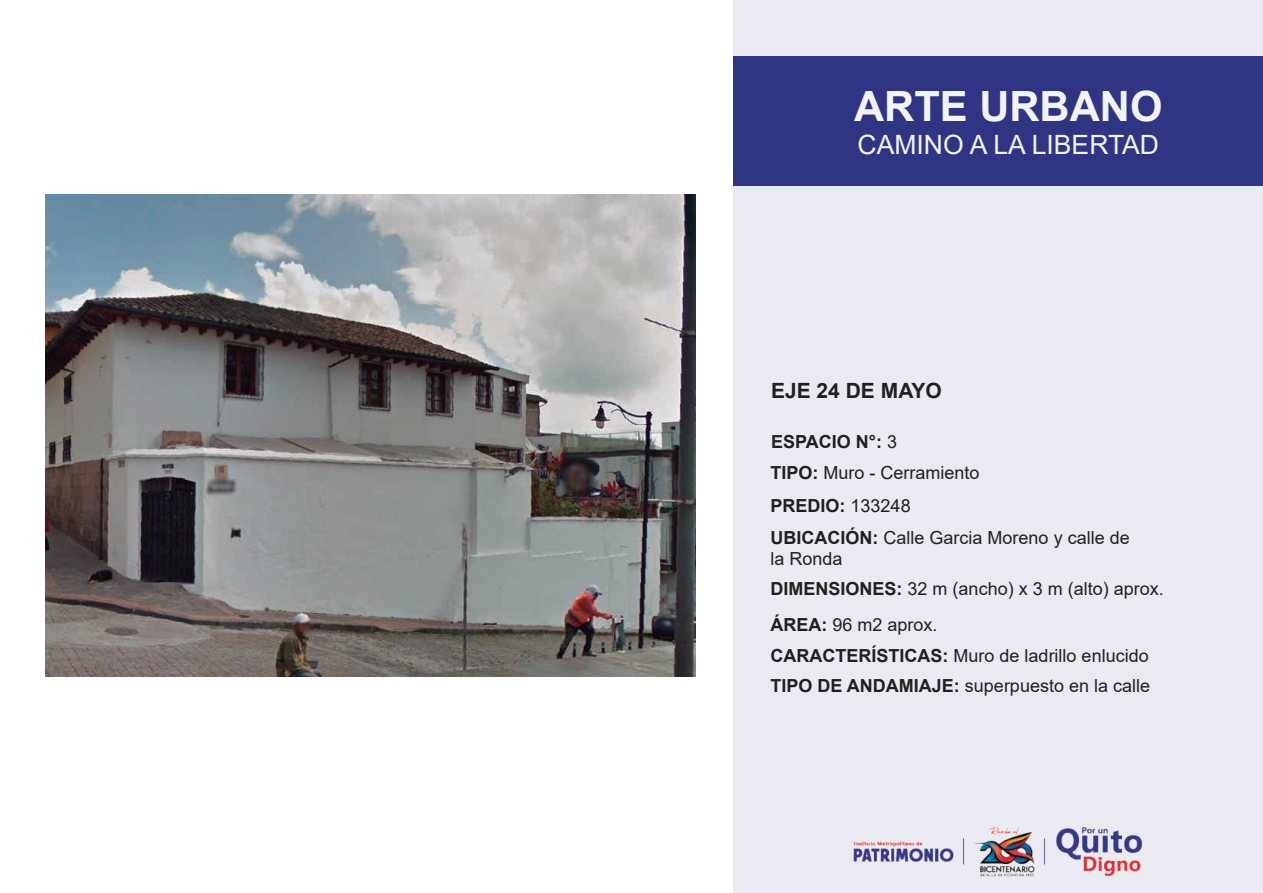
<style>
.page{position:relative;width:1263px;height:893px;background:#fff}
.page>*{position:absolute;margin:0;border:0;box-sizing:border-box;transform-origin:0 0}
.t1{font:700 41.7px "Arial";color:#f2f3f4}
.t2{font:26.55px "Arial";color:#f2f3f4}
.t3{font:700 21px "Arial";color:#231f20}
.t4{font:18px/30.5px "Arial";color:#231f20}
.s1{font-weight:700}
</style>
<div class="page">
<div style="left:734px;top:0;width:529px;height:893px;background:#eaebf2"></div>
<div style="left:734px;top:57px;width:529px;height:129px;background:#303583"></div>
<img style="left:853px;top:827px;width:290px;height:50px">
<img style="left:45px;top:195px;width:651px;height:481px">
<h1 class="t1" style="left:854px;top:83px;width:310px">ARTE URBANO</h1>
<h2 class="t2" style="left:857px;top:135px;width:303px">CAMINO A LA LIBERTAD</h2>
<p class="t3" style="left:771px;top:378px;width:172px">EJE 24 DE MAYO</p>
<p class="t4" style="left:770px;top:428px;width:211px;line-height:31px"><span class="s1">ESPACIO N°:</span> 3<br><span class="s1">TIPO:</span> Muro - Cerramiento</p>
<p class="t4" style="left:771px;top:492px;width:361px;line-height:31.5px"><span class="s1">PREDIO:</span> 133248<br><span class="s1">UBICACIÓN:</span> Calle Garcia Moreno y calle de</p>
<p class="t4" style="left:771px;top:545px;width:395px;line-height:29.8px">la Ronda<br><span class="s1">DIMENSIONES:</span> 32 m (ancho) x 3 m (alto) aprox.</p>
<p class="t4" style="left:771px;top:611px;width:381px"><span class="s1">ÁREA:</span> 96 m2 aprox.<br><span class="s1">CARACTERÍSTICAS:</span> Muro de ladrillo enlucido<br><span class="s1">TIPO DE ANDAMIAJE:</span> superpuesto en la calle</p>
</div>
